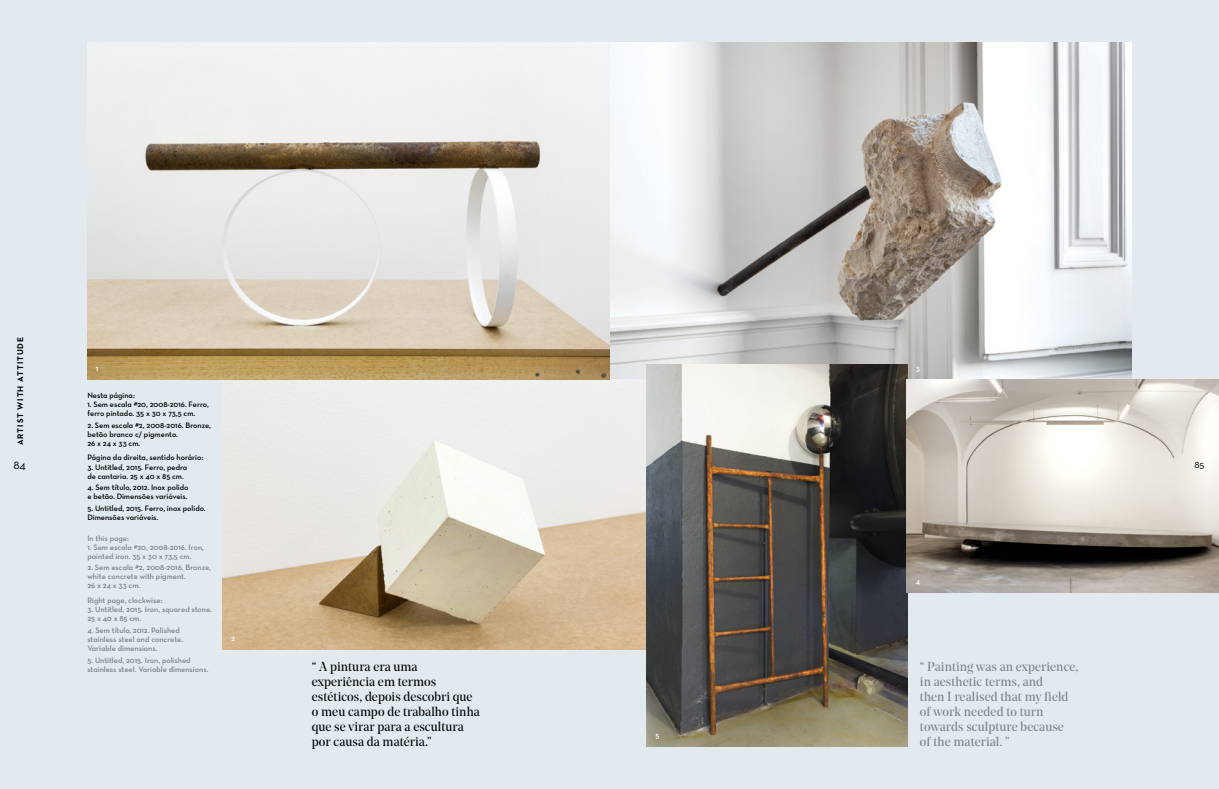
<style>
.page{position:relative;width:1219px;height:789px;background:#fff}
.page>*{position:absolute;margin:0;border:0;box-sizing:border-box;transform-origin:0 0}
.t1{font:13px/15px "Noe Display";letter-spacing:.005em;color:#000}
.t2{font:13px/15px "Noe Display";letter-spacing:.005em;color:#808285}
.t3{font:12px "Neutraface Text";color:#000}
.t4{font:10px "Neutraface Text";color:#000}
.t5{font:700 8.5px "Neutraface 2 Text";letter-spacing:.1em;color:#000}
.t6{font:8px/9px "Neutraface Text Demi Alt";color:#808285}
.t7{font:8px/9px "Neutraface Text Demi Alt";color:#000}
.t8{font:8px "Neutraface Text Demi Alt";color:#fff}
</style>
<div class="page">
<div style="left:0;top:0;width:1218px;height:788px;background:#e2eaef"></div>
<img style="left:87px;top:43px;width:1044px;height:336px">
<img style="left:222px;top:379px;width:424px;height:270px">
<img style="left:646px;top:364px;width:261px;height:382px">
<img style="left:907px;top:379px;width:311px;height:213px">
<p class="t5" style="left:15px;top:445px;width:109px;rotate:-90deg">ARTIST WITH ATTITUDE</p>
<p class="t8" style="left:96px;top:362px;width:4px">1</p>
<p class="t8" style="left:916px;top:362px;width:6px">3</p>
<p class="t7" style="left:87px;top:390px;width:49px">Nesta página:</p>
<p class="t7" style="left:87px;top:399px;width:123px">1. Sem escala #20, 2008-2016. Ferro, ferro pintado. 35 x 30 x 73,5 cm.</p>
<p class="t7" style="left:87px;top:420px;width:125px">2. Sem escala #2, 2008-2016. Bronze, betão branco c/ pigmento.<br>26 x 24 x 33 cm.</p>
<p class="t7" style="left:87px;top:453px;width:117px">Página da direita, sentido horário:</p>
<p class="t7" style="left:87px;top:462px;width:101px">3. Untitled, 2015. Ferro, pedra de cantaria. 25 x 40 x 85 cm.</p>
<p class="t7" style="left:87px;top:482px;width:103px">4. Sem título, 2012. Inox polido e betão. Dimensões variáveis.</p>
<p class="t7" style="left:87px;top:503px;width:120px">5. Untitled, 2015. Ferro, inox polido.<br>Dimensões variáveis.</p>
<p class="t6" style="left:87px;top:533px;width:43px">In this page:</p>
<p class="t6" style="left:87px;top:542px;width:118px">1. Sem escala #20, 2008-2016. Iron, painted iron. 35 x 30 x 73,5 cm.</p>
<p class="t6" style="left:87px;top:562px;width:125px">2. Sem escala #2, 2008-2016. Bronze, white concrete with pigment.<br>26 x 24 x 33 cm.</p>
<p class="t6" style="left:87px;top:595px;width:77px">Right page, clockwise:</p>
<p class="t6" style="left:87px;top:604px;width:126px">3. Untitled, 2015. Iron, squared stone.<br>25 x 40 x 85 cm.</p>
<p class="t6" style="left:87px;top:625px;width:97px">4. Sem título, 2012. Polished stainless steel and concrete.<br>Variable dimensions.</p>
<p class="t6" style="left:87px;top:655px;width:123px">5. Untitled, 2015. Iron, polished stainless steel. Variable dimensions.</p>
<h2 class="t3" style="left:13px;top:457px;width:14px">84</h2>
<p class="t4" style="left:1194px;top:457px;width:11px">85</p>
<p class="t8" style="left:916px;top:575px;width:6px">4</p>
<p class="t8" style="left:231px;top:633px;width:5px">2</p>
<h1 class="t1" style="left:312px;top:658px;width:170px">“ A pintura era uma experiência em termos estéticos, depois descobri que o meu campo de trabalho tinha que se virar para a escultura por causa da matéria."</h1>
<h1 class="t2" style="left:920px;top:658px;width:160px">“ Painting was an experience, in aesthetic terms, and<br>then I realised that my field of work needed to turn towards sculpture because<br>of the material. "</h1>
<p class="t8" style="left:655px;top:729px;width:5px">5</p>
</div>
